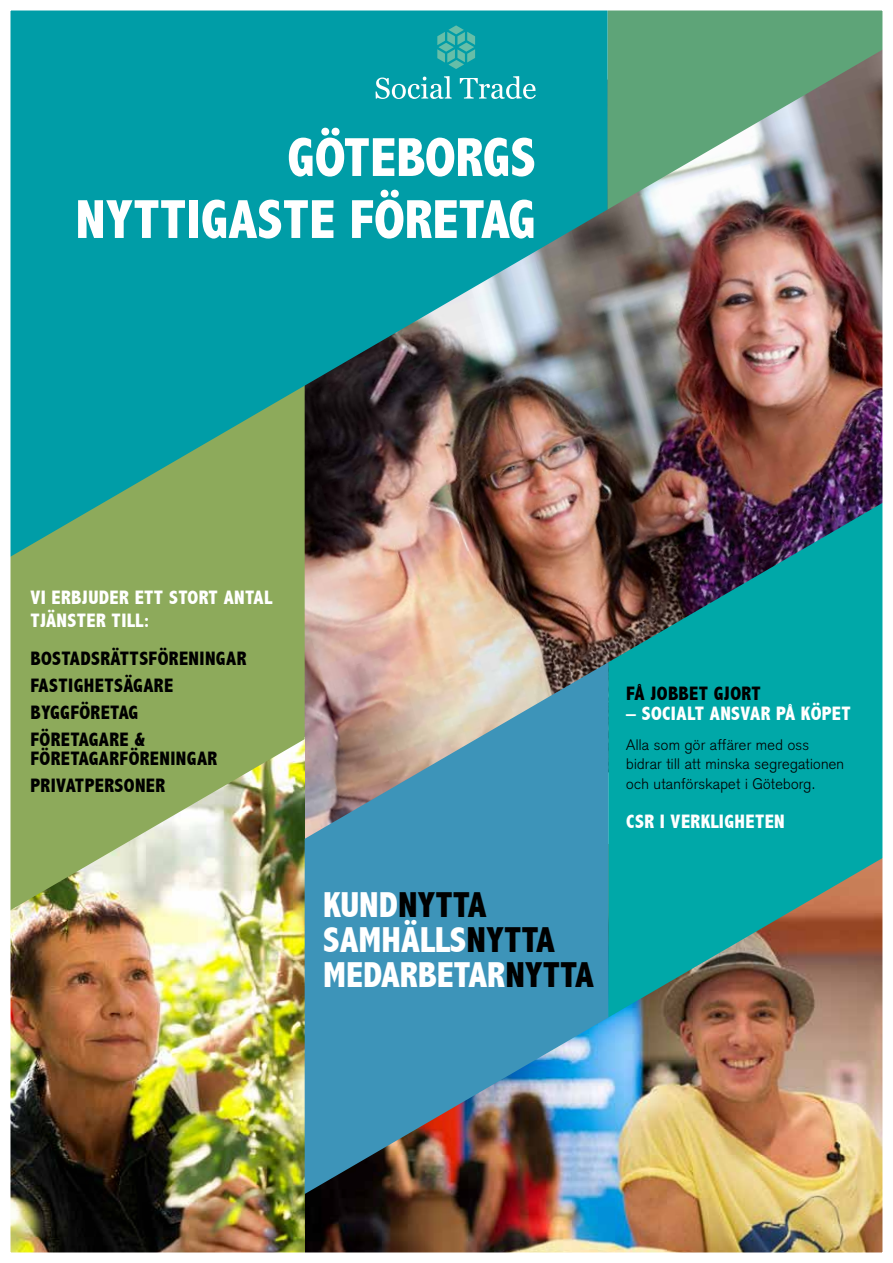
<style>
.page{position:relative;width:893px;height:1263px;background:#fff}
.page>*{position:absolute;margin:0;border:0;box-sizing:border-box;transform-origin:0 0}
.t1{font:800 condensed 55.35px/61.9px "Abadi";color:#fff;text-align:right}
.t2{font:800 condensed 36.15px/34.8px "Abadi";color:#fff}
.t3{font:800 condensed 19.5px/27px "Abadi";letter-spacing:.02em;color:#000}
.t4{font:800 condensed 19.5px/23.4px "Abadi";letter-spacing:.02em;color:#fff}
.t5{font:300 15px/19.5px "Akzidenz Grotesk";letter-spacing:.02em;color:#000}
.s1{color:#000}
</style>
<div class="page">
<img style="left:305px;top:210px;width:577px;height:452px">
<img style="left:305px;top:1017px;width:577px;height:235px">
<img style="left:11px;top:916px;width:294px;height:336px">
<svg style="left:11px;top:563px;width:294px;height:353px;background:#9bb06d"></svg>
<img style="left:608px;top:497px;width:274px;height:520px">
<img style="left:305px;top:662px;width:303px;height:532px">
<svg style="left:607px;top:11px;width:275px;height:199px;background:#779f85"></svg>
<svg style="left:11px;top:11px;width:596px;height:552px;background:#2a918f"></svg>
<svg style="left:437px;top:25px;width:38px;height:44px;background:#31aca7"></svg>
<svg style="left:376px;top:76px;width:76px;height:23px"></svg>
<svg style="left:460px;top:76px;width:76px;height:23px"></svg>
<h1 class="t1" style="left:76px;top:127px;width:462px">GÖTEBORGS<br>NYTTIGASTE FÖRETAG</h1>
<p class="t4" style="left:30px;top:586px;width:243px">VI ERBJUDER ETT STORT ANTAL<br>TJÄNSTER TILL:</p>
<p class="t3" style="left:30px;top:645px;width:217px">BOSTADSRÄTTSFÖRENINGAR<br>FASTIGHETSÄGARE<br>BYGGFÖRETAG<br>FÖRETAGARE &amp;</p>
<p class="t3" style="left:30px;top:745px;width:188px">FÖRETAGARFÖRENINGAR<br>PRIVATPERSONER</p>
<h2 class="t2" style="left:323px;top:888px;width:272px">KUND<span class="s1">NYTTA<br></span>SAMHÄLLS<span class="s1">NYTTA<br></span>MEDARBETAR<span class="s1">NYTTA</span></h2>
<p class="t3" style="left:626px;top:680px;width:136px">FÅ JOBBET GJORT</p>
<p class="t4" style="left:626px;top:701px;width:226px">– SOCIALT ANSVAR PÅ KÖPET</p>
<p class="t5" style="left:626px;top:735px;width:219px">Alla som gör affärer med oss bidrar till att minska segregationen och utanförskapet i Göteborg.</p>
<p class="t4" style="left:626px;top:809px;width:160px">CSR I VERKLIGHETEN</p>
</div>
